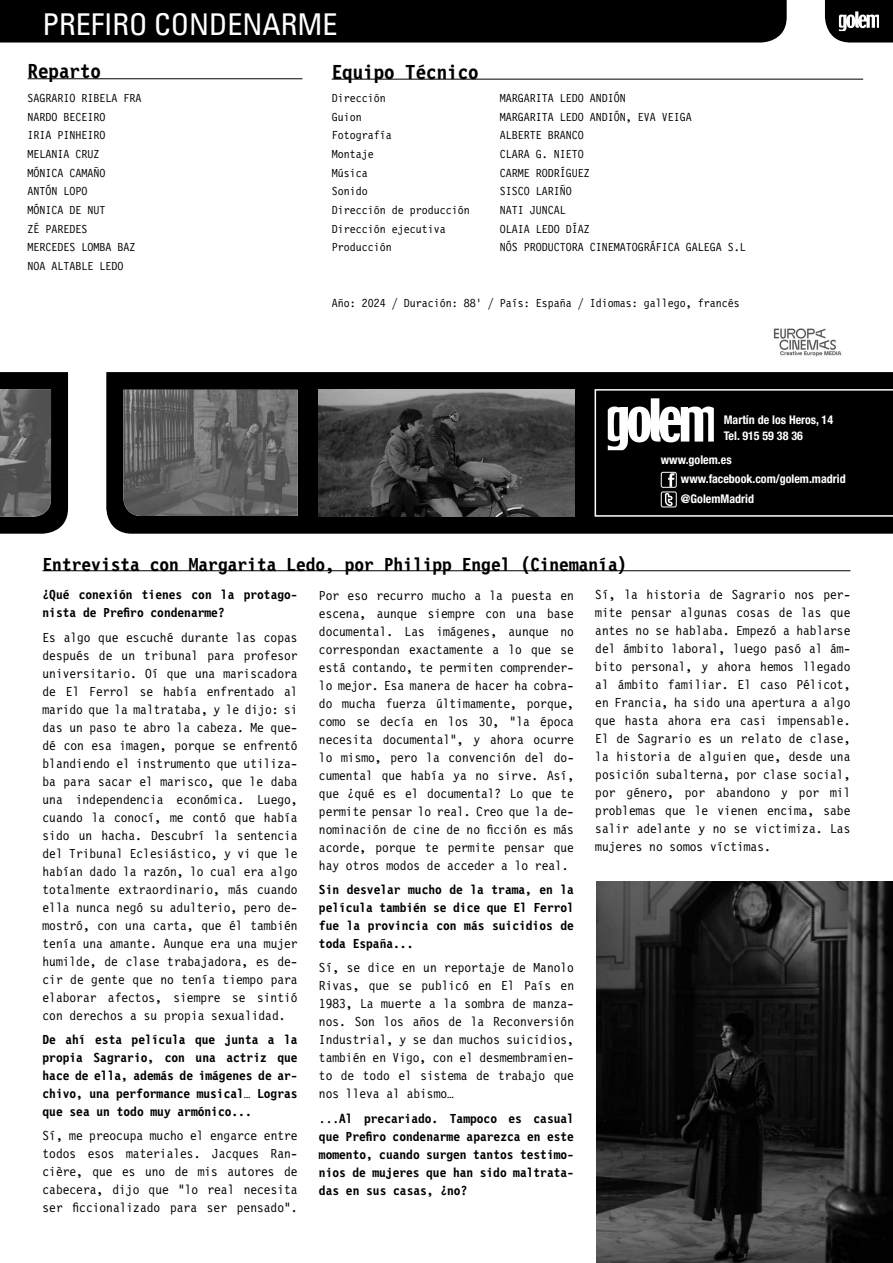
<style>
.page{position:relative;width:893px;height:1263px;background:#fff}
.page>*{position:absolute;margin:0;border:0;box-sizing:border-box;transform-origin:0 0}
.t1{font:condensed 30px "Univers";color:#fff}
.t2{font:700 21px "Letter Gothic 12 Pitch BT";color:#000}
.t3{font:700 19.5px "Letter Gothic 12 Pitch BT";color:#000}
.t4{font:13.5px/18px "Letter Gothic 12 Pitch BT";color:#000;text-align:justify}
.t5{font:700 13.5px/18px "Letter Gothic 12 Pitch BT";color:#000;text-align:justify}
.t6{font:12px/18.6px "Letter Gothic 12 Pitch BT";color:#000}
.t7{font:700 condensed 12px/19.5px "Helvetica Neue";color:#fff}
.s1{font-weight:400}
</style>
<div class="page">
<svg style="left:106px;top:372px;width:787px;height:162px;fill:#000"></svg>
<div style="left:0;top:0;width:787px;height:43px;background:#000"></div>
<hr style="left:332px;top:79px;width:531px;height:1px;background:#000">
<hr style="left:43px;top:570px;width:807px;height:1px;background:#000">
<img style="left:123px;top:390px;width:175px;height:126px">
<img style="left:319px;top:390px;width:255px;height:126px">
<div style="left:0;top:372px;width:68px;height:162px;background:#000"></div>
<img style="left:0;top:389px;width:51px;height:128px">
<svg style="left:825px;top:0;width:68px;height:43px"></svg>
<svg style="left:595px;top:389px;width:298px;height:128px"></svg>
<img style="left:773px;top:328px;width:69px;height:29px">
<hr style="left:28px;top:78px;width:274px;height:1px;background:#000">
<img style="left:596px;top:882px;width:297px;height:381px">
<h1 class="t1" style="left:43px;top:6px;width:297px">PREFIRO CONDENARME</h1>
<h2 class="t2" style="left:28px;top:60px;width:75px">Reparto</h2>
<p class="t6" style="left:28px;top:89px;width:116px">SAGRARIO RIBELA FRA<br>NARDO BECEIRO<br>IRIA PINHEIRO<br>MELANIA CRUZ<br>MÓNICA CAMAÑO<br>ANTÓN LOPO<br>MÓNICA DE NUT<br>ZÉ PAREDES<br>MERCEDES LOMBA BAZ<br>NOA ALTABLE LEDO</p>
<h2 class="t2" style="left:332px;top:61px;width:148px">Equipo Técnico</h2>
<p class="t6" style="left:332px;top:89px;width:56px">Dirección</p>
<p class="t6" style="left:500px;top:89px;width:127px">MARGARITA LEDO ANDIÓN</p>
<p class="t6" style="left:332px;top:108px;width:31px">Guion</p>
<p class="t6" style="left:500px;top:108px;width:193px">MARGARITA LEDO ANDIÓN, EVA VEIGA</p>
<p class="t6" style="left:332px;top:126px;width:62px">Fotografía</p>
<p class="t6" style="left:500px;top:126px;width:85px">ALBERTE BRANCO</p>
<p class="t6" style="left:332px;top:145px;width:43px">Montaje</p>
<p class="t6" style="left:500px;top:145px;width:85px">CLARA G. NIETO</p>
<p class="t6" style="left:332px;top:164px;width:37px">Música</p>
<p class="t6" style="left:500px;top:164px;width:91px">CARME RODRÍGUEZ</p>
<p class="t6" style="left:332px;top:182px;width:37px">Sonido</p>
<p class="t6" style="left:500px;top:182px;width:73px">SISCO LARIÑO</p>
<p class="t6" style="left:332px;top:201px;width:140px">Dirección de producción</p>
<p class="t6" style="left:500px;top:201px;width:67px">NATI JUNCAL</p>
<p class="t6" style="left:332px;top:220px;width:116px">Dirección ejecutiva</p>
<p class="t6" style="left:500px;top:220px;width:91px">OLAIA LEDO DÍAZ</p>
<p class="t6" style="left:332px;top:238px;width:62px">Producción</p>
<p class="t6" style="left:500px;top:238px;width:247px">NÓS PRODUCTORA CINEMATOGRÁFICA GALEGA S.L</p>
<p class="t6" style="left:332px;top:294px;width:410px">Año: 2024 / Duración: 88’ / País: España / Idiomas: gallego, francés</p>
<p class="t7" style="left:724px;top:411px;width:111px;line-height:16.5px">Martín de los Heros, 14<br>Tel. 915 59 38 36</p>
<p class="t7" style="left:681px;top:450px;width:166px;text-indent:-20px">www.golem.es www.facebook.com/golem.madrid @GolemMadrid</p>
<h3 class="t3" style="left:43px;top:553px;width:587px">Entrevista con Margarita Ledo, por Philipp Engel (Cinemanía)</h3>
<p class="t5" style="left:43px;top:586px;width:257px">¿Qué conexión tienes con la protago&shy;nista de Prefiro condenarme?</p>
<p class="t4" style="left:43px;top:629px;width:257px">Es algo que escuché durante las copas después de un tribunal para profesor universitario. Oí que una mariscadora de El Ferrol se había enfrentado al marido que la maltrataba, y le dijo: si das un paso te abro la cabeza. Me que&shy;dé con esa imagen, porque se enfrentó blandiendo el instrumento que utiliza&shy;ba para sacar el marisco, que le daba una independencia económica. Luego, cuando la conocí, me contó que había sido un hacha. Descubrí la sentencia del Tribunal Eclesiástico, y vi que le habían dado la razón, lo cual era algo totalmente extraordinario, más cuando ella nunca negó su adulterio, pero de&shy;mostró, con una carta, que él también tenía una amante. Aunque era una mujer humilde, de clase trabajadora, es de&shy;cir de gente que no tenía tiempo para elaborar afectos, siempre se sintió con derechos a su propia sexualidad.</p>
<p class="t5" style="left:43px;top:1031px;width:257px">De ahí esta película que junta a la propia Sagrario, con una actriz que hace de ella, además de imágenes de ar&shy;chivo, una performance musical… Logras que sea un todo muy armónico...</p>
<p class="t4" style="left:43px;top:1127px;width:257px">Sí, me preocupa mucho el engarce entre todos esos materiales. Jacques Ran&shy;cière, que es uno de mis autores de cabecera, dijo que “lo real necesita ser ficcionalizado para ser pensado”.</p>
<p class="t4" style="left:319px;top:586px;width:257px">Por eso recurro mucho a la puesta en escena, aunque siempre con una base documental. Las imágenes, aunque no correspondan exactamente a lo que se está contando, te permiten comprender&shy;lo mejor. Esa manera de hacer ha cobra&shy;do mucha fuerza últimamente, porque, como se decía en los 30, “la época necesita documental”, y ahora ocurre lo mismo, pero la convención del do&shy;cumental que había ya no sirve. Así, que ¿qué es el documental? Lo que te permite pensar lo real. Creo que la de&shy;nominación de cine de no ficción es más acorde, porque te permite pensar que hay otros modos de acceder a lo real.</p>
<p class="t5" style="left:319px;top:881px;width:257px">Sin desvelar mucho de la trama, en la película también se dice que El Ferrol fue la provincia con más suicidios de toda España...</p>
<p class="t4" style="left:319px;top:959px;width:257px">Sí, se dice en un reportaje de Manolo Rivas, que se publicó en El País en 1983, La muerte a la sombra de manza&shy;nos. Son los años de la Reconversión Industrial, y se dan muchos suicidios, también en Vigo, con el desmembramien&shy;to de todo el sistema de trabajo que nos lleva al abismo…</p>
<p class="t5" style="left:319px;top:1110px;width:257px"><span class="s1">...</span>Al precariado. Tampoco es casual que Prefiro condenarme aparezca en este momento, cuando surgen tantos testimo&shy;nios de mujeres que han sido maltrata&shy;das en sus casas, ¿no?</p>
<p class="t4" style="left:595px;top:586px;width:257px">Sí, la historia de Sagrario nos per&shy;mite pensar algunas cosas de las que antes no se hablaba. Empezó a hablarse del ámbito laboral, luego pasó al ám&shy;bito personal, y ahora hemos llegado al ámbito familiar. El caso Pélicot, en Francia, ha sido una apertura a algo que hasta ahora era casi impensable.<br>El de Sagrario es un relato de clase, la historia de alguien que, desde una posición subalterna, por clase social, por género, por abandono y por mil problemas que le vienen encima, sabe salir adelante y no se victimiza. Las mujeres no somos víctimas.</p>
</div>
